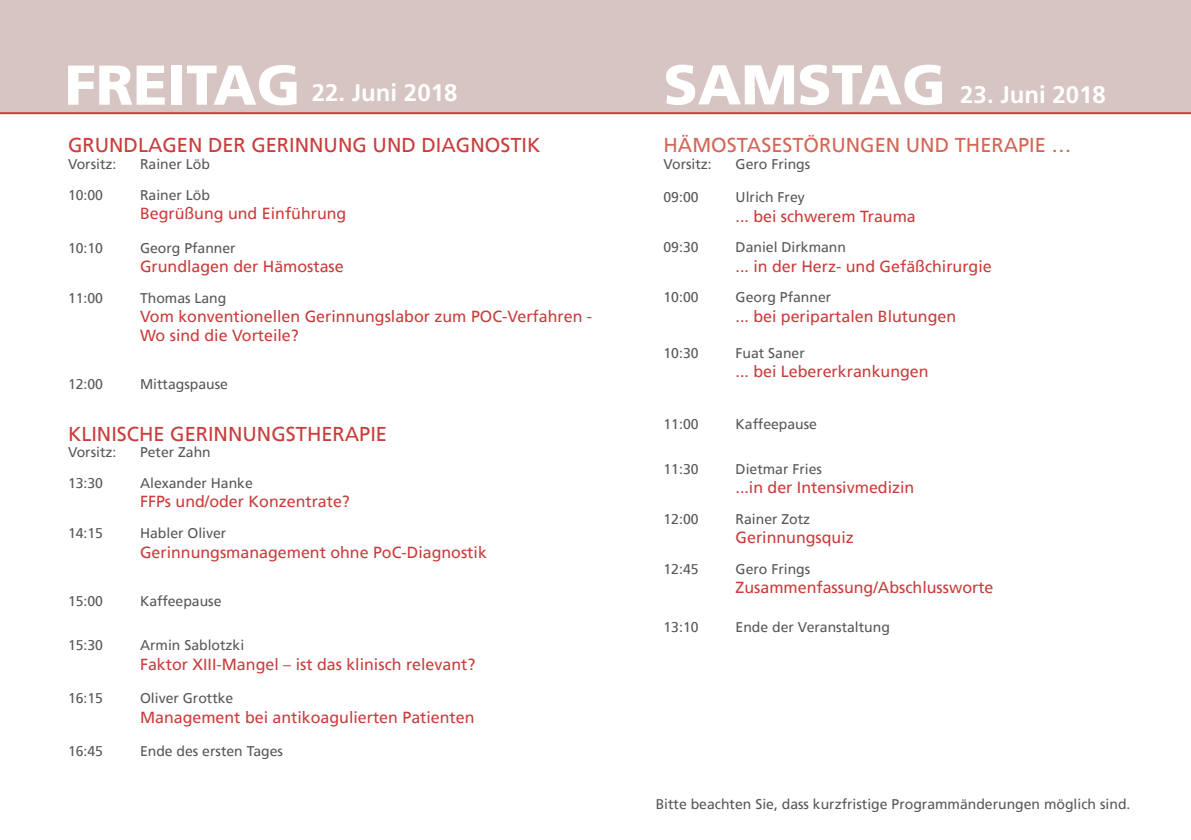
<style>
.page{position:relative;width:1191px;height:840px;background:#fff}
.page>*{position:absolute;margin:0;border:0;box-sizing:border-box;transform-origin:0 0}
.t1{font:900 56px "Frutiger";color:#fff}
.t2{font:700 24px "Frutiger LT Std";color:#fff}
.t3{font:20px "Frutiger";color:#c93d3c}
.t4{font:20px "Frutiger";color:#d26657}
.t5{font:16px/19.2px "Frutiger";color:#c93d3c}
.t6{font:14px "Frutiger";color:#57585a}
</style>
<div class="page">
<div style="left:0;top:0;width:1191px;height:113px;background:#d6c5c2"></div>
<hr style="left:0;top:112px;width:1191px;height:2px;background:#c93d3c">
<p class="t1" style="left:65px;top:51px;width:237px">FREITAG</p>
<p class="t1" style="left:663px;top:51px;width:284px">SAMSTAG</p>
<p class="t2" style="left:312px;top:78px;width:147px">22. Juni 2018</p>
<p class="t2" style="left:960px;top:80px;width:147px">23. Juni 2018</p>
<p class="t3" style="left:68px;top:133px;width:474px">GRUNDLAGEN DER GERINNUNG UND DIAGNOSTIK</p>
<p class="t6" style="left:68px;top:156px;width:50px">Vorsitz:</p>
<p class="t6" style="left:140px;top:156px;width:72px">Rainer Löb</p>
<p class="t6" style="left:68px;top:187px;width:37px">10:00</p>
<p class="t6" style="left:140px;top:187px;width:72px">Rainer Löb</p>
<p class="t5" style="left:140px;top:204px;width:208px">Begrüßung und Einführung</p>
<p class="t6" style="left:68px;top:239px;width:37px">10:10</p>
<p class="t6" style="left:140px;top:239px;width:97px">Georg Pfanner</p>
<p class="t5" style="left:140px;top:257px;width:205px">Grundlagen der Hämostase</p>
<p class="t6" style="left:68px;top:289px;width:37px">11:00</p>
<p class="t6" style="left:140px;top:289px;width:88px">Thomas Lang</p>
<p class="t5" style="left:140px;top:307px;width:454px">Vom konventionellen Gerinnungslabor zum POC-Verfahren -<br>Wo sind die Vorteile?</p>
<p class="t6" style="left:68px;top:375px;width:37px">12:00</p>
<p class="t6" style="left:140px;top:375px;width:89px">Mittagspause</p>
<p class="t3" style="left:68px;top:421px;width:320px">KLINISCHE GERINNUNGSTHERAPIE</p>
<p class="t6" style="left:68px;top:444px;width:50px">Vorsitz:</p>
<p class="t6" style="left:140px;top:444px;width:72px">Peter Zahn</p>
<p class="t6" style="left:68px;top:475px;width:37px">13:30</p>
<p class="t6" style="left:140px;top:475px;width:114px">Alexander Hanke</p>
<p class="t5" style="left:140px;top:492px;width:211px">FFPs und/oder Konzentrate?</p>
<p class="t6" style="left:68px;top:525px;width:37px">14:15</p>
<p class="t6" style="left:140px;top:525px;width:88px">Habler Oliver</p>
<p class="t5" style="left:140px;top:542px;width:348px">Gerinnungsmanagement ohne PoC-Diagnostik</p>
<p class="t6" style="left:68px;top:592px;width:37px">15:00</p>
<p class="t6" style="left:140px;top:592px;width:83px">Kaffeepause</p>
<p class="t6" style="left:68px;top:637px;width:37px">15:30</p>
<p class="t6" style="left:140px;top:637px;width:106px">Armin Sablotzki</p>
<p class="t5" style="left:140px;top:654px;width:337px">Faktor XIII-Mangel – ist das klinisch relevant?</p>
<p class="t6" style="left:68px;top:689px;width:37px">16:15</p>
<p class="t6" style="left:140px;top:689px;width:95px">Oliver Grottke</p>
<p class="t5" style="left:140px;top:707px;width:336px">Management bei antikoagulierten Patienten</p>
<p class="t6" style="left:68px;top:742px;width:37px">16:45</p>
<p class="t6" style="left:140px;top:742px;width:144px">Ende des ersten Tages</p>
<p class="t4" style="left:663px;top:133px;width:409px">HÄMOSTASESTÖRUNGEN UND THERAPIE …</p>
<p class="t6" style="left:663px;top:156px;width:50px">Vorsitz:</p>
<p class="t6" style="left:735px;top:156px;width:76px">Gero Frings</p>
<p class="t6" style="left:663px;top:189px;width:37px">09:00</p>
<p class="t6" style="left:735px;top:189px;width:71px">Ulrich Frey</p>
<p class="t5" style="left:735px;top:206px;width:182px">... bei schwerem Trauma</p>
<p class="t6" style="left:663px;top:239px;width:37px">09:30</p>
<p class="t6" style="left:735px;top:239px;width:112px">Daniel Dirkmann</p>
<p class="t5" style="left:735px;top:256px;width:258px">... in der Herz- und Gefäßchirurgie</p>
<p class="t6" style="left:663px;top:289px;width:37px">10:00</p>
<p class="t6" style="left:735px;top:289px;width:97px">Georg Pfanner</p>
<p class="t5" style="left:735px;top:306px;width:222px">... bei peripartalen Blutungen</p>
<p class="t6" style="left:663px;top:344px;width:37px">10:30</p>
<p class="t6" style="left:735px;top:344px;width:71px">Fuat Saner</p>
<p class="t5" style="left:735px;top:361px;width:194px">... bei Lebererkrankungen</p>
<p class="t6" style="left:663px;top:415px;width:37px">11:00</p>
<p class="t6" style="left:735px;top:415px;width:83px">Kaffeepause</p>
<p class="t6" style="left:663px;top:460px;width:37px">11:30</p>
<p class="t6" style="left:735px;top:460px;width:88px">Dietmar Fries</p>
<p class="t5" style="left:735px;top:477px;width:180px">...in der Intensivmedizin</p>
<p class="t6" style="left:663px;top:510px;width:37px">12:00</p>
<p class="t6" style="left:735px;top:510px;width:76px">Rainer Zotz</p>
<p class="t5" style="left:735px;top:527px;width:120px">Gerinnungsquiz</p>
<p class="t6" style="left:663px;top:560px;width:37px">12:45</p>
<p class="t6" style="left:735px;top:560px;width:76px">Gero Frings</p>
<p class="t5" style="left:735px;top:577px;width:259px">Zusammenfassung/Abschlussworte</p>
<p class="t6" style="left:663px;top:618px;width:37px">13:10</p>
<p class="t6" style="left:735px;top:618px;width:156px">Ende der Veranstaltung</p>
<p class="t6" style="left:655px;top:795px;width:476px">Bitte beachten Sie, dass kurzfristige Programmänderungen möglich sind.</p>
</div>
